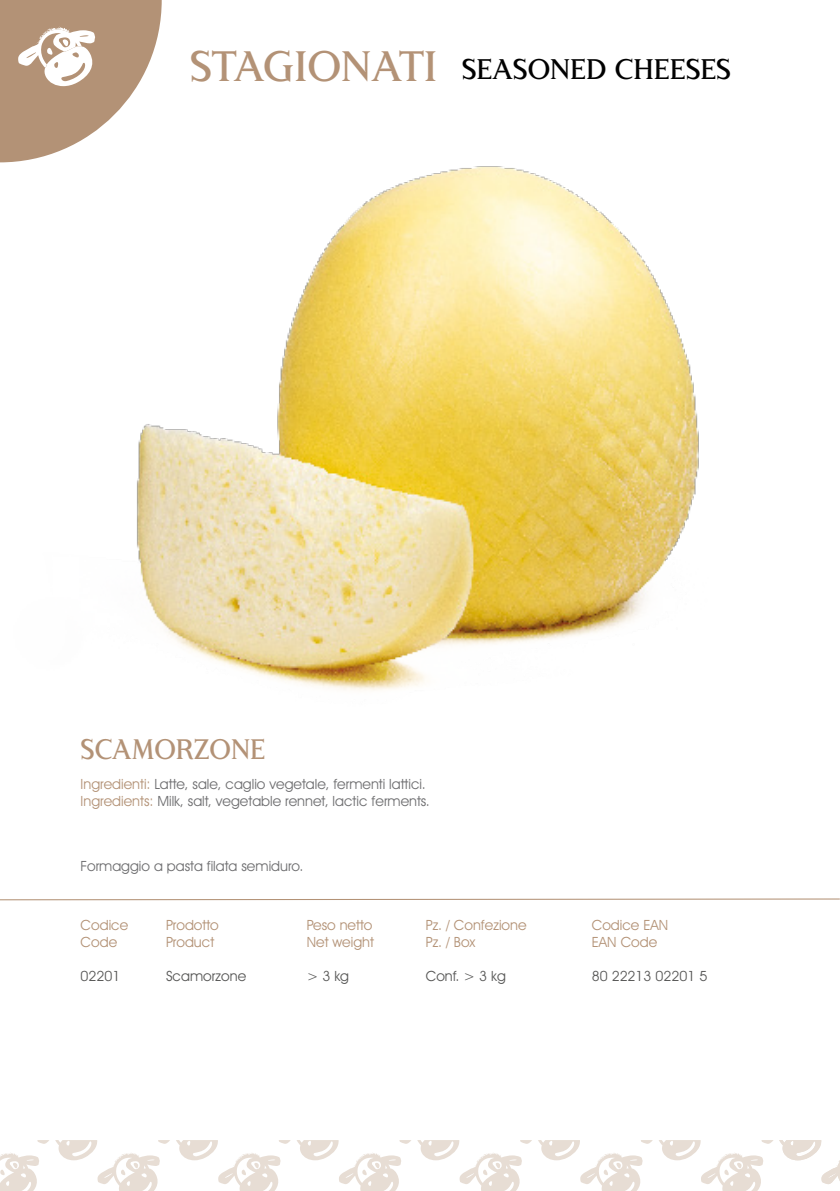
<style>
.page{position:relative;width:840px;height:1191px;background:#fff}
.page>*{position:absolute;margin:0;border:0;box-sizing:border-box;transform-origin:0 0}
.t1{font:500 28.2px "Londinia";color:#000}
.t2{font:500 28px "Londinia";color:#b39276;scale:.96 1}
.t3{font:14.2px/17px "Avant Garde IT Cby BT";color:#6e6e70}
.t4{font:14.2px/17px "Avant Garde IT Cby BT";color:#b39276}
.t5{font:14.2px "Avant Garde IT Cby BT";color:#575756}
.s1{font-size:42.4px;color:#b39276}
.s2{color:#b39276}
</style>
<div class="page">
<img style="left:0;top:162px;width:699px;height:529px">
<svg style="left:0;top:0;width:162px;height:162px"></svg>
<svg style="left:0;top:898px;width:839px;height:3px"></svg>
<svg style="left:0;top:1140px;width:839px;height:51px"></svg>
<h1 class="t1" style="left:189px;top:52px;width:542px"><span class="s1">STAGIONATI</span> SEASONED CHEESES</h1>
<h2 class="t2" style="left:81px;top:732px;width:194px">SCAMORZONE</h2>
<p class="t3" style="left:81px;top:775px;width:350px"><span class="s2">Ingredienti:</span> Latte, sale, caglio vegetale, fermenti lattici.<br><span class="s2">Ingredients:</span> Milk, salt, vegetable rennet, lactic ferments.</p>
<p class="t3" style="left:81px;top:857px;width:224px">Formaggio a pasta filata semiduro.</p>
<p class="t4" style="left:81px;top:916px;width:49px">Codice<br>Code</p>
<p class="t5" style="left:81px;top:967px;width:41px">02201</p>
<p class="t4" style="left:166px;top:916px;width:54px">Prodotto<br>Product</p>
<p class="t5" style="left:166px;top:967px;width:82px">Scamorzone</p>
<p class="t4" style="left:306px;top:916px;width:69px">Peso netto<br>Net weight</p>
<p class="t5" style="left:306px;top:967px;width:44px">&gt; 3 kg</p>
<p class="t4" style="left:425px;top:916px;width:102px">Pz. / Confezione<br>Pz. / Box</p>
<p class="t5" style="left:425px;top:967px;width:82px">Conf. &gt; 3 kg</p>
<p class="t4" style="left:591px;top:916px;width:78px">Codice EAN<br>EAN Code</p>
<p class="t5" style="left:591px;top:967px;width:117px">80 22213 02201 5</p>
</div>
